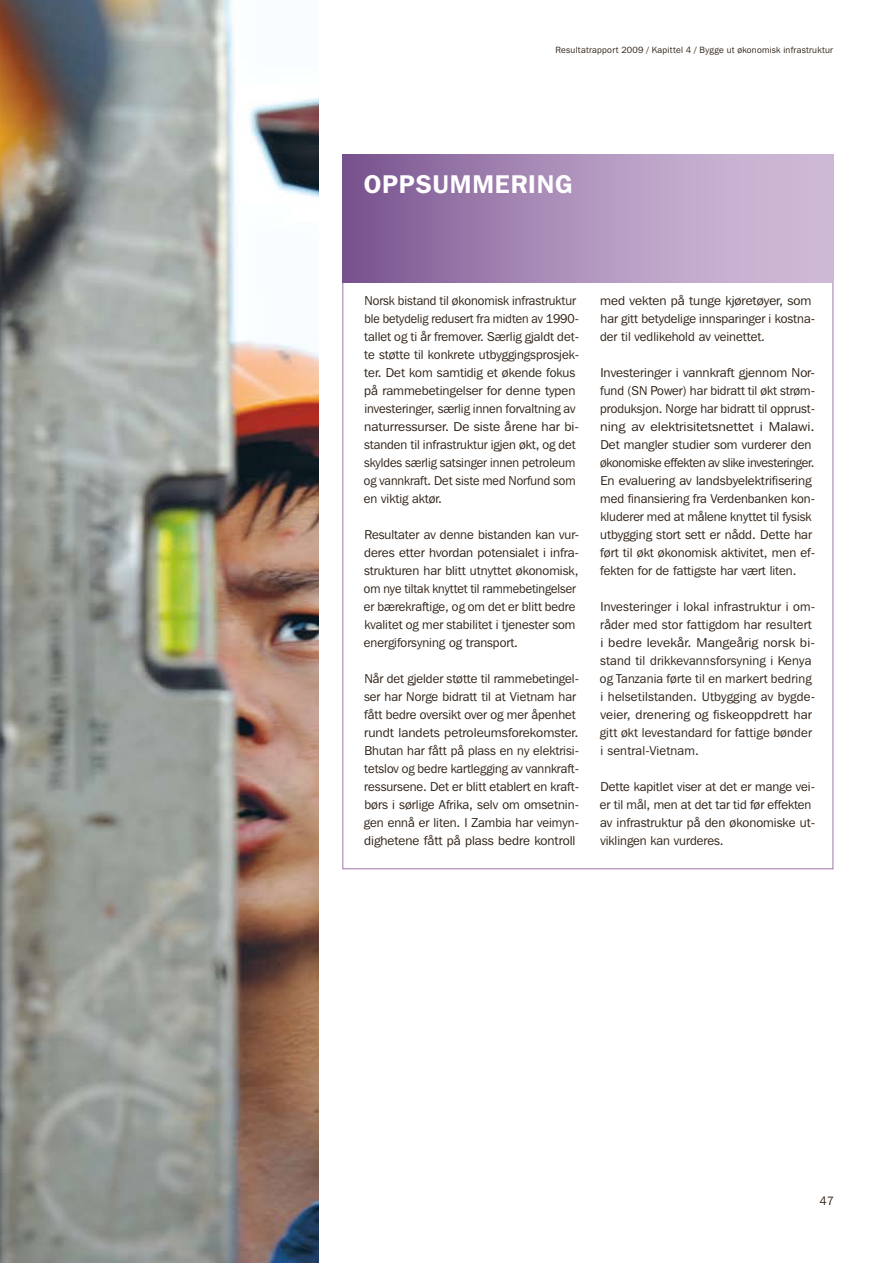
<style>
.page{position:relative;width:893px;height:1263px;background:#fff}
.page>*{position:absolute;margin:0;border:0;box-sizing:border-box;transform-origin:0 0}
.t1{font:600 25.5px "Franklin Gothic IT Cby BT";letter-spacing:.03em;color:#fff}
.t2{font:12.75px/18px "Franklin Gothic IT Cby BT";color:#2e2014}
.t3{font:12.75px/18px "Franklin Gothic IT Cby BT";color:#2e2014;scale:1.04 1}
.t4{font:12px "Franklin Gothic IT Cby BT";color:#2e2014}
.t5{font:9px "Franklin Gothic IT Cby BT";letter-spacing:.03em;color:#2e2014}
</style>
<div class="page">
<div style="left:342px;top:155px;width:491px;height:127px;background:linear-gradient(to right,#7f5a94,#dac7e0)"></div>
<img style="left:0;top:0;width:319px;height:1263px">
<p class="t5" style="left:555px;top:44px;width:279px">Resultatrapport 2009 / Kapittel 4 / Bygge ut økonomisk infrastruktur</p>
<h1 class="t1" style="left:364px;top:168px;width:36px">OPPSU</h1>
<h1 class="t1" style="left:450px;top:168px;width:124px">MMERING</h1>
<p class="t2" style="left:364px;top:292px;width:217px">Norsk bistand til økonomisk infrastruktur ble betydelig redusert fra midten av 1990- tallet og ti år fremover. Særlig gjaldt det&shy;te støtte til konkrete utbyggingsprosjek&shy;ter. Det kom samtidig et økende fokus på rammebetingelser for denne typen investeringer, særlig innen forvaltning av naturressurser. De siste årene har bi&shy;standen til infrastruktur igjen økt, og det skyldes særlig satsinger innen petroleum og vannkraft. Det siste med Norfund som en viktig aktør.</p>
<p class="t2" style="left:364px;top:526px;width:217px">Resultater av denne bistanden kan vur&shy;deres etter hvordan potensialet i infra&shy;strukturen har blitt utnyttet økonomisk, om nye tiltak knyttet til rammebeting-elser er bærekraftige, og om det er blitt bedre kvalitet og mer stabilitet i tjenester som energiforsyning og transport.</p>
<p class="t2" style="left:364px;top:670px;width:217px">Når det gjelder støtte til rammebetingel&shy;ser har Norge bidratt til at Vietnam har fått bedre oversikt over og mer åpenhet rundt landets petroleumsforekomster.<br>Bhutan har fått på plass en ny elektrisi&shy;tetslov og bedre kartlegging av vannkraft&shy;ressursene. Det er blitt etablert en kraft&shy;børs i sørlige Afrika, selv om omsetnin&shy;gen ennå er liten. I Zambia har veimyn&shy;dighetene fått på plass bedre kontroll</p>
<p class="t3" style="left:600px;top:292px;width:208px">med vekten på tunge kjøretøyer, som har gitt betydelige innsparinger i kostna&shy;der til vedlikehold av veinettet.</p>
<p class="t2" style="left:600px;top:364px;width:217px">Investeringer i vannkraft gjennom Nor&shy;fund (SN Power) har bidratt til økt strøm&shy;produksjon. Norge har bidratt til opprust&shy;ning av elektrisitetsnettet i Malawi.<br>Det mangler studier som vurderer den økonomiske effekten av slike investeringer.<br>En evaluering av landsbyelektrifisering med finansiering fra Verdenbanken kon&shy;kluderer med at målene knyttet til fysisk utbygging stort sett er nådd. Dette har ført til økt økonomisk aktivitet, men ef&shy;fekten for de fattigste har vært liten.</p>
<p class="t2" style="left:600px;top:598px;width:217px">Investeringer i lokal infrastruktur i om&shy;råder med stor fattigdom har resultert i bedre levekår. Mangeårig norsk bi&shy;stand til drikkevannsforsyning i Kenya og Tanzania førte til en markert bedring i helsetilstanden. Utbygging av bygde&shy;veier, drenering og fiskeoppdrett har gitt økt levestandard for fattige bønder i sentral-Vietnam.</p>
<p class="t2" style="left:600px;top:778px;width:217px">Dette kapitlet viser at det er mange vei&shy;er til mål, men at det tar tid før effekten av infrastruktur på den økonomiske ut&shy;viklingen kan vurderes.</p>
<p class="t4" style="left:819px;top:1194px;width:16px">47</p>
</div>
